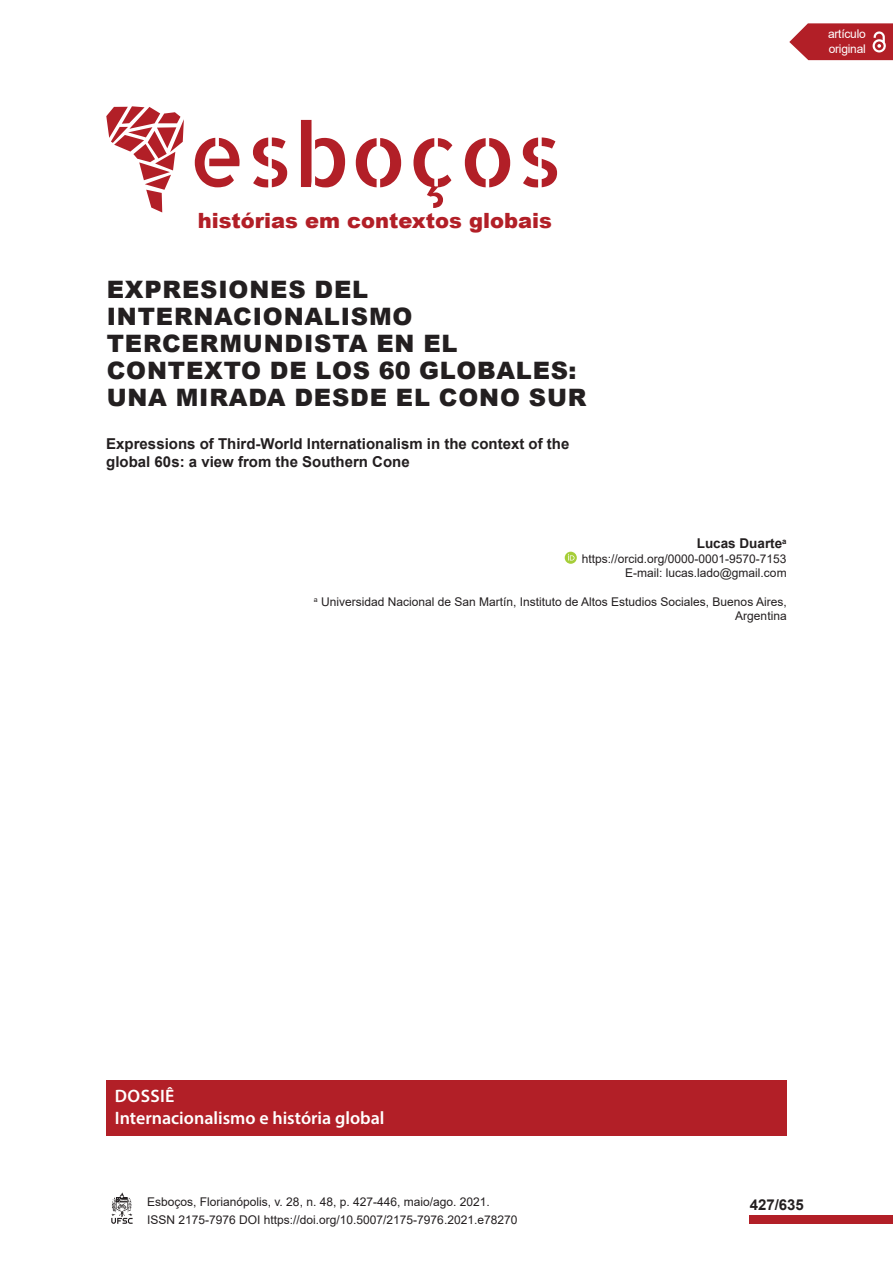
<style>
.page{position:relative;width:893px;height:1263px;background:#fff}
.page>*{position:absolute;margin:0;border:0;box-sizing:border-box;transform-origin:0 0}
.Título_folha_de_rost{font:900 24px/27px "Arial";letter-spacing:.035em;color:#231f20}
.Corpo_de_Texto{font:900 21px "Arial";color:#b21f27}
.Como_citar_o_artigo{font:600 18px "Myriad Pro";color:#fff}
.Título_secundário_Fo{font:700 15px/18px "Arial";color:#231f20}
.Normal_Corpo_de_Text{font:700 13.5px "Arial";color:#231f20}
.Normal_Corpo_de_Text-2{font:12px/18px "Arial";color:#231f20}
.t1{font:12px/15px "Arial";letter-spacing:-.02em;color:#fff}
</style>
<div class="page">
<div style="left:750px;top:1215px;width:143px;height:9px;background:#b21f27"></div>
<svg style="left:111px;top:1192px;width:22px;height:32px"></svg>
<svg style="left:789px;top:23px;width:104px;height:37px"></svg>
<svg style="left:195px;top:138px;width:45px;height:49px"></svg>
<svg style="left:253px;top:137px;width:34px;height:50px"></svg>
<svg style="left:301px;top:120px;width:44px;height:67px"></svg>
<svg style="left:356px;top:138px;width:45px;height:49px"></svg>
<svg style="left:413px;top:138px;width:39px;height:70px"></svg>
<svg style="left:465px;top:138px;width:45px;height:49px"></svg>
<svg style="left:523px;top:137px;width:34px;height:50px"></svg>
<svg style="left:106px;top:106px;width:78px;height:106px"></svg>
<div style="left:106px;top:1080px;width:681px;height:55px;background:#b21f27"></div>
<svg style="left:565px;top:552px;width:12px;height:12px"></svg>
<p class="t1" style="left:828px;top:26px;width:39px">artículo original</p>
<p class="Corpo_de_Texto" style="left:198px;top:205px;width:356px">histórias em contextos globais</p>
<p class="Título_folha_de_rost" style="left:107px;top:275px;width:481px">EXPRESIONES DEL<br>INTERNACIONALISMO<br>TERCERMUNDISTA EN EL<br>CONTEXTO DE LOS 60 GLOBALES:<br>UNA MIRADA DESDE EL CONO SUR</p>
<p class="Título_secundário_Fo" style="left:106px;top:435px;width:465px">Expressions of Third-World Internationalism in the context of the global 60s: a view from the Southern Cone</p>
<p class="Normal_Corpo_de_Text" style="left:697px;top:534px;width:91px">Lucas Duarte<sup>a</sup></p>
<p class="Normal_Corpo_de_Text-2" style="left:582px;top:549px;width:206px">https://orcid.org/0000-0001-9570-7153</p>
<p class="Normal_Corpo_de_Text-2" style="left:625px;top:564px;width:163px">E-mail: lucas.lado@gmail.com</p>
<p class="Normal_Corpo_de_Text-2" style="left:314px;top:594px;width:474px;line-height:14.4px;text-align:right"><sup>a</sup> Universidad Nacional de San Martín, Instituto de Altos Estudios Sociales, Buenos Aires,<br>Argentina</p>
<p class="Como_citar_o_artigo" style="left:115px;top:1085px;width:61px">DOSSIÊ</p>
<p class="Como_citar_o_artigo" style="left:115px;top:1106px;width:271px">Internacionalismo e história global</p>
<p class="Normal_Corpo_de_Text-2" style="left:147px;top:1192px;width:372px">Esboços, Florianópolis, v. 28, n. 48, p. 427-446, maio/ago. 2021.<br>ISSN 2175-7976 DOI https://doi.org/10.5007/2175-7976.2021.e78270</p>
<p class="Título_secundário_Fo" style="left:750px;top:1196px;width:56px">427/635</p>
</div>
